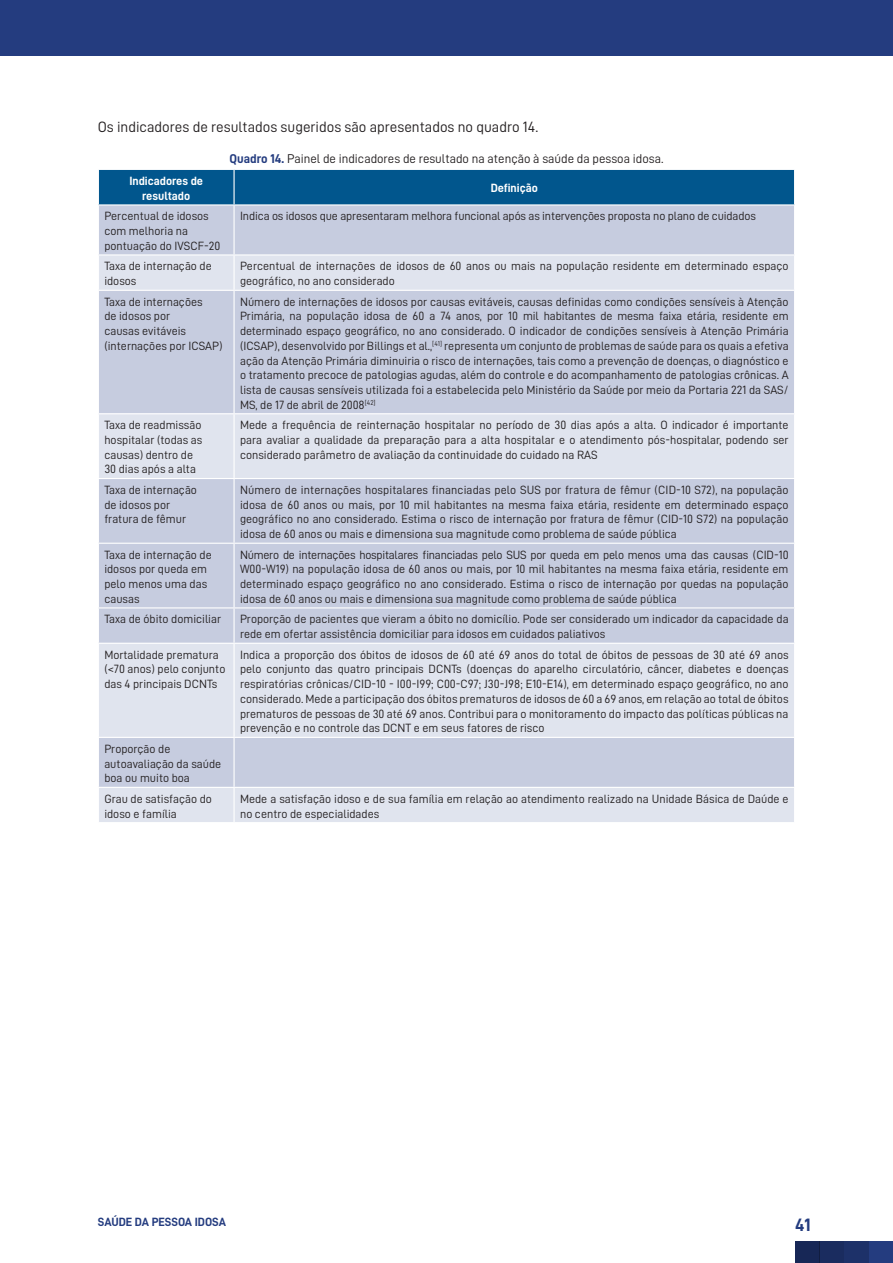
<style>
.page{position:relative;width:893px;height:1263px;background:#fff}
.page>*{position:absolute;margin:0;border:0;box-sizing:border-box;transform-origin:0 0}
.t1{font:18px "D DIN Bold";color:#243c7f}
.Texto{font:15px "D DIN";color:#231f20}
.Tabela_Título{font:12.75px "D DIN";color:#231f20}
.Tabela_Texto{font:12px/14.7px "D DIN";color:#231f20}
.Tabela_Subtitulo{font:12px/15px "D DIN Bold";color:#fff;text-align:center}
.t2{font:12px "D DIN Bold";color:#243c7f}
.s1{font-family:"D DIN Bold";color:#243c7f}
</style>
<div class="page">
<div style="left:795px;top:1242px;width:98px;height:21px;background:#243c7f"></div>
<div style="left:844px;top:1242px;width:24px;height:21px;background:#1d3169"></div>
<div style="left:820px;top:1242px;width:24px;height:21px;background:#1a2c5f"></div>
<div style="left:795px;top:1242px;width:25px;height:21px;background:#172756"></div>
<div style="left:0;top:0;width:893px;height:55px;background:#243c7f"></div>
<div style="left:99px;top:170px;width:695px;height:34px;background:#01568d"></div>
<div style="left:99px;top:206px;width:695px;height:48px;background:#c6ccdf"></div>
<svg style="left:99px;top:256px;width:695px;height:566px;background:#d0d5e5"></svg>
<hr style="left:233px;top:170px;width:2px;height:34px;background:#fff">
<hr style="left:233px;top:206px;width:2px;height:48px;background:#fff">
<hr style="left:233px;top:256px;width:2px;height:34px;background:#fff">
<hr style="left:98px;top:290px;width:136px;height:1px;background:#fff">
<hr style="left:234px;top:290px;width:561px;height:1px;background:#fff">
<hr style="left:233px;top:291px;width:2px;height:122px;background:#fff">
<hr style="left:98px;top:413px;width:136px;height:1px;background:#fff">
<hr style="left:234px;top:413px;width:561px;height:1px;background:#fff">
<hr style="left:233px;top:414px;width:2px;height:64px;background:#fff">
<hr style="left:98px;top:478px;width:136px;height:1px;background:#fff">
<hr style="left:234px;top:478px;width:561px;height:1px;background:#fff">
<hr style="left:233px;top:479px;width:2px;height:64px;background:#fff">
<hr style="left:98px;top:543px;width:136px;height:1px;background:#fff">
<hr style="left:234px;top:543px;width:561px;height:1px;background:#fff">
<hr style="left:233px;top:544px;width:2px;height:63px;background:#fff">
<hr style="left:98px;top:607px;width:136px;height:1px;background:#fff">
<hr style="left:234px;top:607px;width:561px;height:1px;background:#fff">
<hr style="left:233px;top:608px;width:2px;height:35px;background:#fff">
<hr style="left:98px;top:643px;width:136px;height:1px;background:#fff">
<hr style="left:234px;top:643px;width:561px;height:1px;background:#fff">
<hr style="left:233px;top:644px;width:2px;height:93px;background:#fff">
<hr style="left:98px;top:737px;width:136px;height:1px;background:#fff">
<hr style="left:234px;top:737px;width:561px;height:1px;background:#fff">
<hr style="left:233px;top:738px;width:2px;height:49px;background:#fff">
<hr style="left:98px;top:787px;width:136px;height:1px;background:#fff">
<hr style="left:234px;top:787px;width:561px;height:1px;background:#fff">
<hr style="left:233px;top:788px;width:2px;height:34px;background:#fff">
<p class="Texto" style="left:98px;top:118px;width:442px">Os indicadores de resultados sugeridos são apresentados no quadro 14.</p>
<p class="Tabela_Título" style="left:229px;top:151px;width:435px"><span class="s1">Quadro 14.</span> Painel de indicadores de resultado na atenção à saúde da pessoa idosa.</p>
<p class="Tabela_Subtitulo" style="left:129px;top:173px;width:75px">Indicadores de resultado</p>
<p class="Tabela_Subtitulo" style="left:491px;top:180px;width:49px">Definição</p>
<p class="Tabela_Texto" style="left:104px;top:209px;width:118px">Percentual de idosos com melhoria na pontuação do IVSCF-20</p>
<p class="Tabela_Texto" style="left:240px;top:209px;width:517px">Indica os idosos que apresentaram melhora funcional após as intervenções proposta no plano de cuidados</p>
<p class="Tabela_Texto" style="left:104px;top:259px;width:109px">Taxa de internação de idosos</p>
<p class="Tabela_Texto" style="left:240px;top:259px;width:550px">Percentual de internações de idosos de 60 anos ou mais na população residente em determinado espaço geográfico, no ano considerado</p>
<p class="Tabela_Texto" style="left:104px;top:294px;width:120px">Taxa de internações<br>de idosos por<br>causas evitáveis (internações por ICSAP)</p>
<p class="Tabela_Texto" style="left:240px;top:294px;width:550px;text-align:justify">Número de internações de idosos por causas evitáveis, causas definidas como condições sensíveis à Atenção Primária, na população idosa de 60 a 74 anos, por 10 mil habitantes de mesma faixa etária, residente em determinado espaço geográfico, no ano considerado. O indicador de condições sensíveis à Atenção Primária (ICSAP), desenvolvido por Billings et al.,<sup>[41]</sup> representa um conjunto de problemas de saúde para os quais a efetiva ação da Atenção Primária diminuiria o risco de internações, tais como a prevenção de doenças, o diagnóstico e o tratamento precoce de patologias agudas, além do controle e do acompanhamento de patologias crônicas. A lista de causas sensíveis utilizada foi a estabelecida pelo Ministério da Saúde por meio da Portaria 221 da SAS/ MS, de 17 de abril de 2008<sup>[42]</sup></p>
<p class="Tabela_Texto" style="left:104px;top:418px;width:100px">Taxa de readmissão hospitalar (todas as causas) dentro de<br>30 dias após a alta</p>
<p class="Tabela_Texto" style="left:240px;top:418px;width:550px;text-align:justify">Mede a frequência de reinternação hospitalar no período de 30 dias após a alta. O indicador é importante para avaliar a qualidade da preparação para a alta hospitalar e o atendimento pós-hospitalar, podendo ser considerado parâmetro de avaliação da continuidade do cuidado na RAS</p>
<p class="Tabela_Texto" style="left:104px;top:482px;width:94px">Taxa de internação de idosos por fratura de fêmur</p>
<p class="Tabela_Texto" style="left:240px;top:482px;width:550px;text-align:justify">Número de internações hospitalares financiadas pelo SUS por fratura de fêmur (CID-10 S72), na população idosa de 60 anos ou mais, por 10 mil habitantes na mesma faixa etária, residente em determinado espaço geográfico no ano considerado. Estima o risco de internação por fratura de fêmur (CID-10 S72) na população idosa de 60 anos ou mais e dimensiona sua magnitude como problema de saúde pública</p>
<p class="Tabela_Texto" style="left:104px;top:547px;width:109px">Taxa de internação de idosos por queda em pelo menos uma das causas</p>
<p class="Tabela_Texto" style="left:240px;top:547px;width:550px;text-align:justify">Número de internações hospitalares financiadas pelo SUS por queda em pelo menos uma das causas (CID-10<br>W00-W19) na população idosa de 60 anos ou mais, por 10 mil habitantes na mesma faixa etária, residente em determinado espaço geográfico no ano considerado. Estima o risco de internação por quedas na população idosa de 60 anos ou mais e dimensiona sua magnitude como problema de saúde pública</p>
<p class="Tabela_Texto" style="left:104px;top:612px;width:118px">Taxa de óbito domiciliar</p>
<p class="Tabela_Texto" style="left:240px;top:612px;width:550px">Proporção de pacientes que vieram a óbito no domicílio. Pode ser considerado um indicador da capacidade da rede em ofertar assistência domiciliar para idosos em cuidados paliativos</p>
<p class="Tabela_Texto" style="left:104px;top:647px;width:123px">Mortalidade prematura (&lt;70 anos) pelo conjunto das 4 principais DCNTs</p>
<p class="Tabela_Texto" style="left:240px;top:647px;width:550px;text-align:justify">Indica a proporção dos óbitos de idosos de 60 até 69 anos do total de óbitos de pessoas de 30 até 69 anos pelo conjunto das quatro principais DCNTs (doenças do aparelho circulatório, câncer, diabetes e doenças respiratórias crônicas/CID-10 - I00-I99; C00-C97; J30-J98; E10-E14), em determinado espaço geográfico, no ano considerado. Mede a participação dos óbitos prematuros de idosos de 60 a 69 anos, em relação ao total de óbitos prematuros de pessoas de 30 até 69 anos. Contribui para o monitoramento do impacto das políticas públicas na prevenção e no controle das DCNT e em seus fatores de risco</p>
<p class="Tabela_Texto" style="left:104px;top:741px;width:118px">Proporção de autoavaliação da saúde boa ou muito boa</p>
<p class="Tabela_Texto" style="left:104px;top:791px;width:109px">Grau de satisfação do idoso e família</p>
<p class="Tabela_Texto" style="left:240px;top:791px;width:550px">Mede a satisfação idoso e de sua família em relação ao atendimento realizado na Unidade Básica de Daúde e no centro de especialidades</p>
<p class="t2" style="left:98px;top:1215px;width:130px">SAÚDE DA PESSOA IDOSA</p>
<h1 class="t1" style="left:795px;top:1215px;width:17px">41</h1>
</div>
